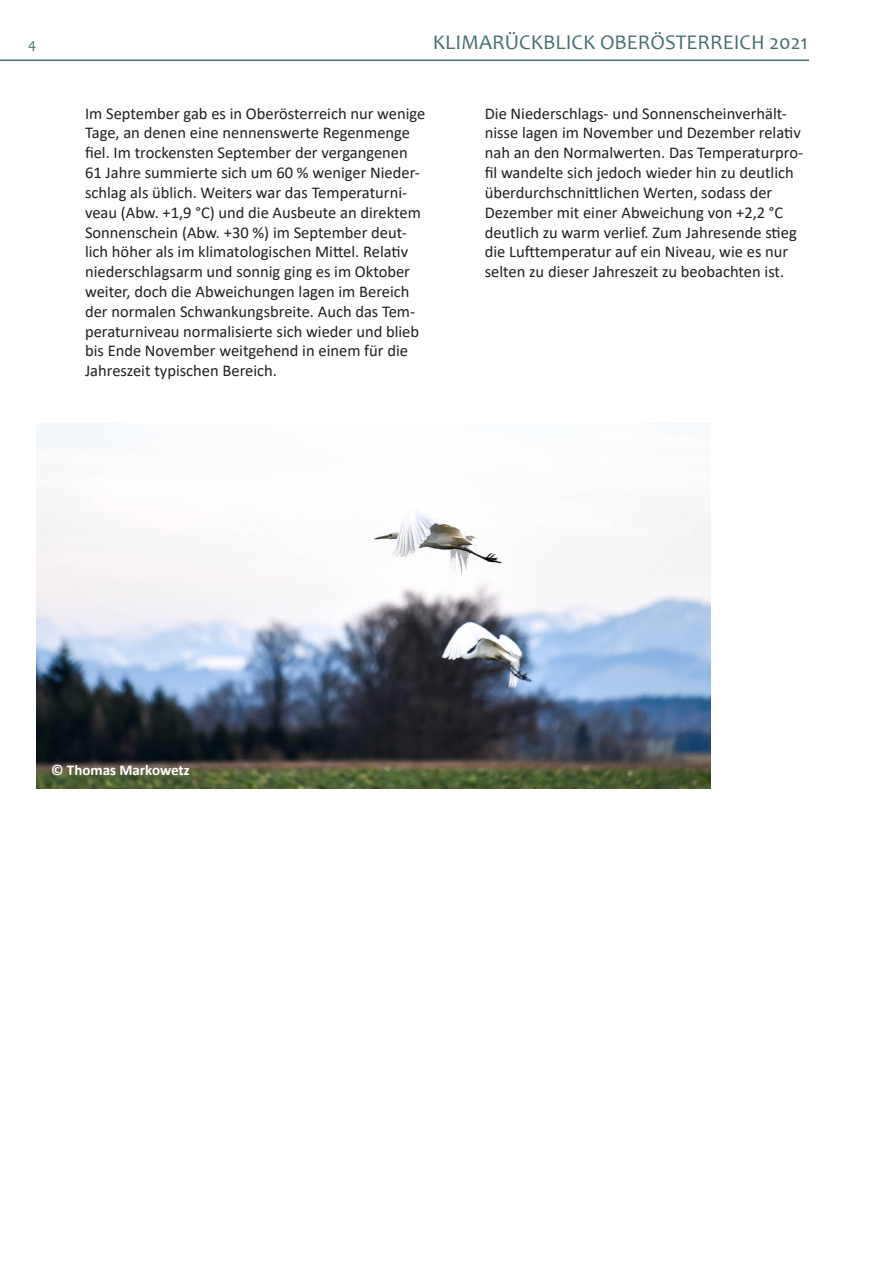
<style>
.page{position:relative;width:893px;height:1263px;background:#fff}
.page>*{position:absolute;margin:0;border:0;box-sizing:border-box;transform-origin:0 0}
.t1{font:21px "Candara";color:#466e71}
.Fließtext{font:16.5px/19.8px "Calibri";color:#231f20}
.t2{font:700 15px "Calibri";color:#fff}
.t3{font:15px "Candara";color:#466e71}
</style>
<div class="page">
<hr style="left:0;top:60px;width:809px;height:1px;background:#466e71">
<img style="left:36px;top:423px;width:674px;height:366px">
<p class="t3" style="left:28px;top:35px;width:9px">4</p>
<p class="t1" style="left:433px;top:29px;width:376px">KLIMARÜCKBLICK OBERÖSTERREICH 2021</p>
<p class="Fließtext" style="left:85px;top:103px;width:342px">Im September gab es in Oberösterreich nur wenige Tage, an denen eine nennenswerte Regenmenge fiel. Im trockensten September der vergangenen 61 Jahre summierte sich um 60 % weniger Nieder&shy;schlag als üblich. Weiters war das Temperaturni&shy;veau (Abw. +1,9 °C) und die Ausbeute an direktem Sonnenschein (Abw. +30 %) im September deut&shy;lich höher als im klimatologischen Mittel. Relativ niederschlagsarm und sonnig ging es im Oktober weiter, doch die Abweichungen lagen im Bereich der normalen Schwankungsbreite. Auch das Tem&shy;peraturniveau normalisierte sich wieder und blieb bis Ende November weitgehend in einem für die Jahreszeit typischen Bereich.</p>
<p class="Fließtext" style="left:485px;top:103px;width:320px">Die Niederschlags- und Sonnenscheinverhält&shy;nisse lagen im November und Dezember relativ nah an den Normalwerten. Das Temperaturpro&shy;fil wandelte sich jedoch wieder hin zu deutlich überdurchschnittlichen Werten, sodass der Dezember mit einer Abweichung von +2,2 °C deutlich zu warm verlief. Zum Jahresende stieg die Lufttemperatur auf ein Niveau, wie es nur selten zu dieser Jahreszeit zu beobachten ist.</p>
<p class="t2" style="left:51px;top:759px;width:140px">© Thomas Markowetz</p>
</div>
